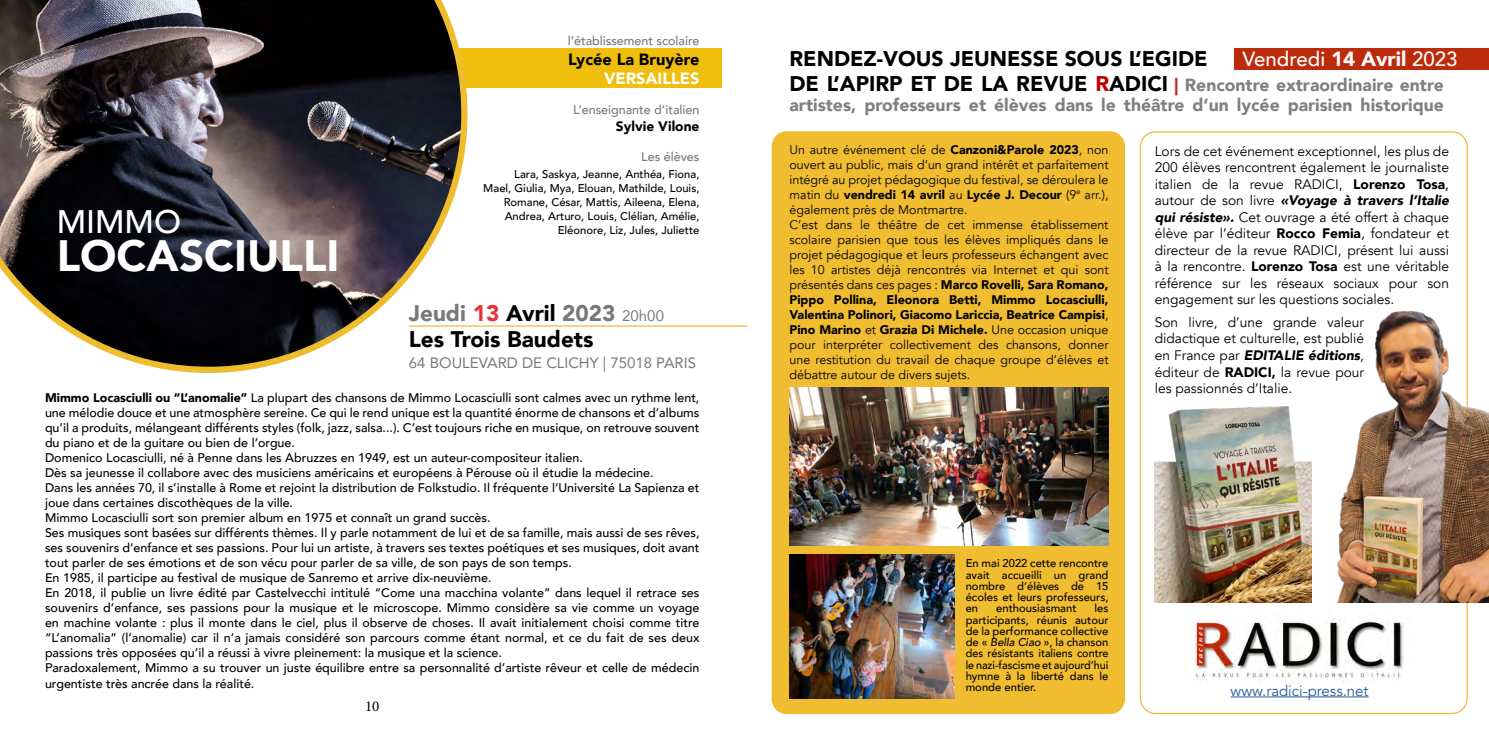
<style>
.page{position:relative;width:1489px;height:745px;background:#fff}
.page>*{position:absolute;margin:0;border:0;box-sizing:border-box;transform-origin:0 0}
.t1{font:900 43.75px "Avenir";color:#fff}
.t2{font:500 32.5px "Avenir";color:#fff}
.t3{font:900 22.5px/25.9px "Avenir";color:#000}
.t4{font:900 21.25px "Avenir";color:#000}
.t5{font:500 20.38px "Avenir";color:#fff}
.t6{font:900 17.5px/20px "Avenir";color:#808080}
.t7{font:900 16.25px "Avenir";color:#000}
.t8{font:900 16.25px "Avenir";color:#fff}
.t9{font:15px "Avenir";color:#787878}
.t10{font:15px "Avenir";color:#275b9b}
.t11{font:15px "Minion Pro";color:#000}
.t12{font:13.75px/16.5px "Avenir";color:#000;text-align:justify}
.t13{font:900 13.75px "Avenir";color:#000}
.t14{font:500 12.5px/15px "Avenir";color:#000}
.t15{font:12.5px/15px "Avenir";color:#000}
.t16{font:500 12.5px "Avenir";color:#787878}
.t17{font:500 11.25px/11.2px "Avenir";color:#000;text-align:justify}
.s1{color:#787878}
.s2{color:#e4313b}
.s3{font-weight:400;font-size:15px;color:#787878}
.s4{font-weight:900}
.s5{font-size:21.25px;color:#000}
.s6{font-size:21.25px;color:#c00000}
.s7{color:#ba2b18}
.s8{font-weight:500}
.s9{font-weight:900;font-style:italic}
.s10{font-style:italic}
</style>
<div class="page">
<div style="left:771px;top:131px;width:353px;height:582px;background:#f0bc30;border-radius:15px"></div>
<div style="left:446px;top:48px;width:276px;height:40px;background:#f0be0c"></div>
<svg style="left:0;top:0;width:467px;height:373px;background:#4f4b4b"></svg>
<hr style="left:409px;top:325px;width:338px;height:1px;background:#edbb3e">
<img style="left:1194px;top:613px;width:209px;height:67px">
<img style="left:789px;top:554px;width:165px;height:144px">
<img style="left:789px;top:387px;width:319px;height:158px">
<img style="left:1154px;top:406px;width:157px;height:196px">
<hr style="left:1230px;top:696px;width:138px;height:1px;background:#275b9b">
<div style="left:1234px;top:48px;width:254px;height:21px;background:#bc2b0b"></div>
<img style="left:1337px;top:308px;width:151px;height:294px">
<h2 class="t2" style="left:57px;top:193px;width:126px">MIMMO</h2>
<h1 class="t1" style="left:57px;top:218px;width:284px">LOCASCIULLI</h1>
<p class="t16" style="left:567px;top:30px;width:133px">l’établissement scolaire</p>
<h3 class="t7" style="left:568px;top:45px;width:133px">Lycée La Bruyère</h3>
<h3 class="t8" style="left:604px;top:65px;width:97px">VERSAILLES</h3>
<p class="t16" style="left:573px;top:99px;width:128px">L’enseignante d’italien</p>
<p class="t13" style="left:616px;top:114px;width:85px">Sylvie Vilone</p>
<p class="t16" style="left:641px;top:146px;width:60px">Les élèves</p>
<p class="t17" style="left:483px;top:167px;width:218px;line-height:13.8px;text-align:right">Lara, Saskya, Jeanne, Anthéa, Fiona,<br>Mael, Giulia, Mya, Elouan, Mathilde, Louis, Romane, César, Mattis, Aileena, Elena, Andrea, Arturo, Louis, Clélian, Amélie, Eléonore, Liz, Jules, Juliette</p>
<h3 class="t3" style="left:409px;top:299px;width:256px"><span class="s1">Jeudi</span> <span class="s2">13</span> Avril <span class="s1">2023</span> <span class="s3">20h00<br></span>Les Trois Baudets</h3>
<p class="t9" style="left:409px;top:351px;width:288px">64 BOULEVARD DE CLICHY | 75018 PARIS</p>
<p class="t14" style="left:45px;top:389px;width:656px"><span class="s4">Mimmo Locasciulli ou “L’anomalie”</span> La plupart des chansons de Mimmo Locasciulli sont calmes avec un rythme lent, une mélodie douce et une atmosphère sereine. Ce qui le rend unique est la quantité énorme de chansons et d’albums qu’il a produits, mélangeant différents styles (folk, jazz, salsa...). C’est toujours riche en musique, on retrouve souvent du piano et de la guitare ou bien de l’orgue.<br>Domenico Locasciulli, né à Penne dans les Abruzzes en 1949, est un auteur-compositeur italien.<br>Dès sa jeunesse il collabore avec des musiciens américains et européens à Pérouse où il étudie la médecine.<br>Dans les années 70, il s’installe à Rome et rejoint la distribution de Folkstudio. Il fréquente l’Université La Sapienza et joue dans certaines discothèques de la ville.<br>Mimmo Locasciulli sort son premier album en 1975 et connaît un grand succès.<br>Ses musiques sont basées sur différents thèmes. Il y parle notamment de lui et de sa famille, mais aussi de ses rêves, ses souvenirs d’enfance et ses passions. Pour lui un artiste, à travers ses textes poétiques et ses musiques, doit avant tout parler de ses émotions et de son vécu pour parler de sa ville, de son pays de son temps.<br>En 1985, il participe au festival de musique de Sanremo et arrive dix-neuvième.<br>En 2018, il publie un livre édité par Castelvecchi intitulé “Come una macchina volante” dans lequel il retrace ses souvenirs d’enfance, ses passions pour la musique et le microscope. Mimmo considère sa vie comme un voyage en machine volante : plus il monte dans le ciel, plus il observe de choses. Il avait initialement choisi comme titre “L’anomalia” (l’anomalie) car il n’a jamais considéré son parcours comme étant normal, et ce du fait de ses deux passions très opposées qu’il a réussi à vivre pleinement: la musique et la science.<br>Paradoxalement, Mimmo a su trouver un juste équilibre entre sa personnalité d’artiste rêveur et celle de médecin urgentiste très ancrée dans la réalité.</p>
<p class="t11" style="left:365px;top:696px;width:16px">10</p>
<h3 class="t4" style="left:789px;top:40px;width:419px">RENDEZ-VOUS JEUNESSE SOUS L’EGIDE</h3>
<h3 class="t6" style="left:789px;top:75px;width:656px"><span class="s5">DE L’APIRP ET DE LA REVUE</span> <span class="s6">R</span><span class="s5">ADICI</span> <span class="s7">|</span> Rencontre extraordinaire entre artistes, professeurs et élèves dans le théâtre d’un lycée parisien historique</h3>
<p class="t12" style="left:1154px;top:143px;width:296px">Lors de cet événement exceptionnel, les plus de 200 élèves rencontrent également le journaliste italien de la revue RADICI, <span class="s4">Lorenzo Tosa</span><span class="s8">, </span>autour de son livre <span class="s9">«Voyage à travers l’Italie qui résiste».</span> Cet ouvrage a été offert à chaque élève par l’éditeur <span class="s4">Rocco Femia</span>, fondateur et directeur de la revue RADICI, présent lui aussi à la rencontre. <span class="s4">Lorenzo Tosa</span> est une véritable référence sur les réseaux sociaux pour son engagement sur les questions sociales.</p>
<h3 class="t5" style="left:1242px;top:41px;width:217px">Vendredi <span class="s4">14 Avril</span> 2023</h3>
<p class="t15" style="left:789px;top:142px;width:320px">Un autre événement clé de <span class="s4">Canzoni&amp;Parole 2023</span>, non ouvert au public, mais d’un grand intérêt et parfaitement intégré au projet pédagogique du festival, se déroulera le matin du <span class="s4">vendredi 14 avril</span> au <span class="s4">Lycée J. Decour</span> (9<sup>e</sup> arr.), également près de Montmartre.<br>C’est dans le théâtre de cet immense établissement scolaire parisien que tous les élèves impliqués dans le projet pédagogique et leurs professeurs échangent avec les 10 artistes déjà rencontrés via Internet et qui sont présentés dans ces pages : <span class="s4">Marco Rovelli, Sara Romano, Pippo Pollina, Eleonora Betti, Mimmo Locasciulli, Valentina Polinori, Giacomo Lariccia, Beatrice Campisi</span>, <span class="s4">Pino Marino</span> et <span class="s4">Grazia Di Michele.</span> Une occasion unique pour interpréter collectivement des chansons, donner une restitution du travail de chaque groupe d’élèves et débattre autour de divers sujets.</p>
<p class="t12" style="left:1154px;top:314px;width:211px">Son livre, d’une grande valeur didactique et culturelle, est publié en France par <span class="s9">EDITALIE éditions</span>, éditeur de <span class="s4">RADICI,</span> la revue pour les passionnés d’Italie.</p>
<p class="t17" style="left:965px;top:557px;width:144px">En mai 2022 cette rencontre avait accueilli un grand nombre d’élèves de 15 écoles et leurs professeurs, en</p>
<p class="t17" style="left:965px;top:602px;width:144px;text-indent:129px">les participants, réunis autour de la performance collective de « <span class="s10">Bella Ciao</span> », la chanson des résistants italiens contre le nazi-fascisme et aujourd’hui hymne à la liberté dans le monde entier.</p>
<p class="t17" style="left:996px;top:602px;width:82px">enthousiasmant</p>
<p class="t10" style="left:1230px;top:681px;width:140px">www.radici-press.net</p>
</div>
